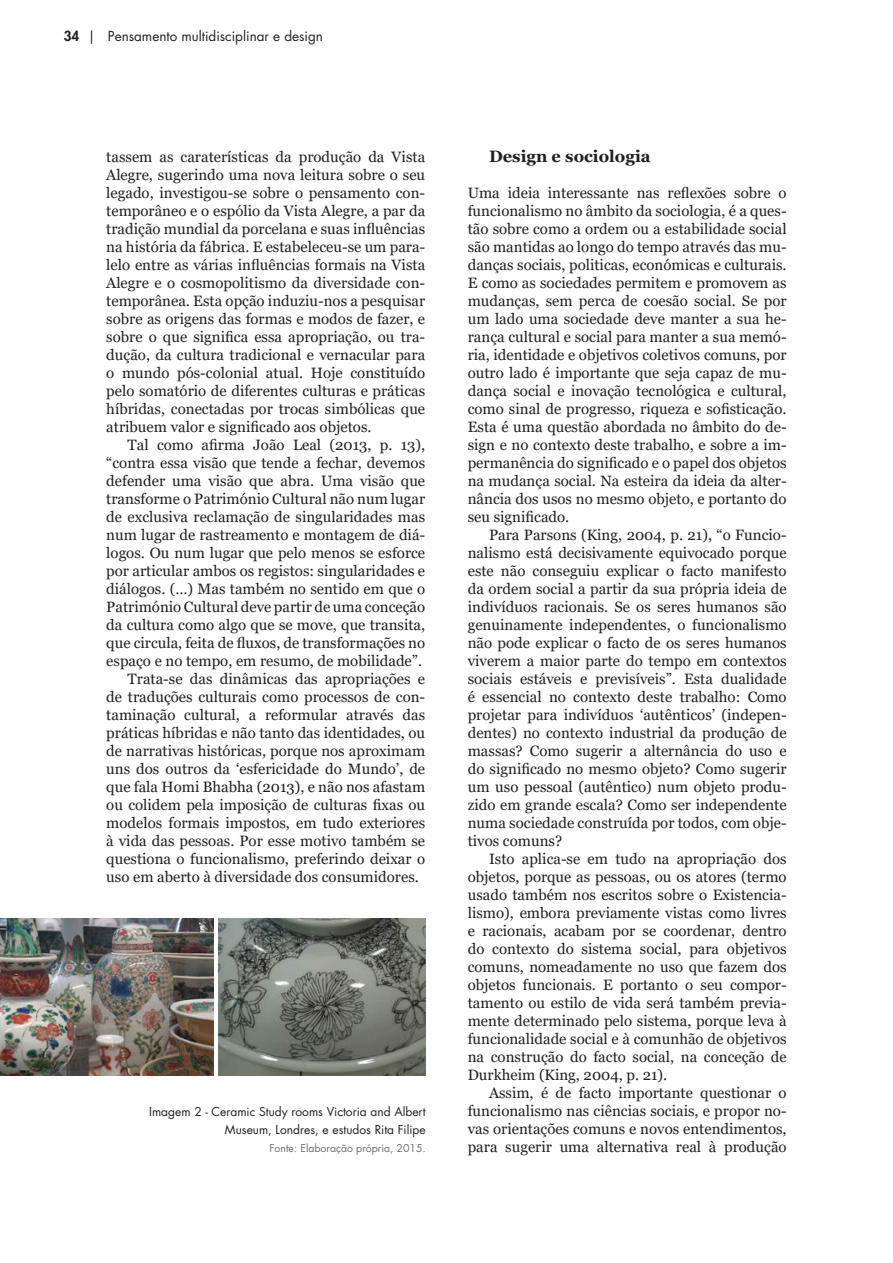
<style>
.page{position:relative;width:893px;height:1263px;background:#fff}
.page>*{position:absolute;margin:0;border:0;box-sizing:border-box;transform-origin:0 0}
.texto{font:700 16.5px "Georgia";color:#231f20}
.texto-2{font:15px/18px "Georgia";color:#231f20;text-align:justify}
.t1{font:13.5px "Futura Std";color:#231f20}
.legendas{font:12px/18px "Futura Std";color:#231f20;text-align:right}
.legendas-2{font:10.5px "Futura Std";color:#6b6d6e}
.s1{font-weight:800}
</style>
<div class="page">
<img style="left:0;top:918px;width:214px;height:158px">
<img style="left:219px;top:918px;width:206px;height:158px">
<p class="t1" style="left:64px;top:28px;width:261px"><span class="s1">34</span> | Pensamento multidisciplinar e design</p>
<p class="texto-2" style="left:106px;top:148px;width:320px">tassem as caraterísticas da produção da Vista Alegre, sugerindo uma nova leitura sobre o seu legado, investigou-se sobre o pensamento con&shy;temporâneo e o espólio da Vista Alegre, a par da tradição mundial da porcelana e suas influências na história da fábrica. E estabeleceu-se um para&shy;lelo entre as várias influências formais na Vista Alegre e o cosmopolitismo da diversidade con&shy;temporânea. Esta opção induziu-nos a pesquisar sobre as origens das formas e modos de fazer, e sobre o que significa essa apropriação, ou tra&shy;dução, da cultura tradicional e vernacular para o mundo pós-colonial atual. Hoje constituído pelo somatório de diferentes culturas e práticas híbridas, conectadas por trocas simbólicas que atribuem valor e significado aos objetos.</p>
<p class="texto-2" style="left:106px;top:436px;width:320px;text-indent:21px">Tal como afirma João Leal (2013, p. 13), “contra essa visão que tende a fechar, devemos defender uma visão que abra. Uma visão que transforme o Património Cultural não num lugar de exclusiva reclamação de singularidades mas num lugar de rastreamento e montagem de diá&shy;logos. Ou num lugar que pelo menos se esforce por articular ambos os registos: singularidades e diálogos. (…) Mas também no sentido em que o Património Cultural deve partir de uma conceção da cultura como algo que se move, que transita, que circula, feita de fluxos, de transformações no espaço e no tempo, em resumo, de mobilidade”.</p>
<p class="texto-2" style="left:106px;top:670px;width:320px;text-indent:21px">Trata-se das dinâmicas das apropriações e de traduções culturais como processos de con&shy;taminação cultural, a reformular através das práticas híbridas e não tanto das identidades, ou de narrativas históricas, porque nos aproximam uns dos outros da ‘esfericidade do Mundo’, de que fala Homi Bhabha (2013), e não nos afastam ou colidem pela imposição de culturas fixas ou modelos formais impostos, em tudo exteriores à vida das pessoas. Por esse motivo também se questiona o funcionalismo, preferindo deixar o uso em aberto à diversidade dos consumidores.</p>
<p class="legendas" style="left:149px;top:1103px;width:278px">Imagem 2 - Ceramic Study rooms Victoria and Albert<br>Museum, Londres, e estudos Rita Filipe</p>
<p class="legendas-2" style="left:270px;top:1141px;width:158px">Fonte: Elaboração própria, 2015.</p>
<p class="texto" style="left:489px;top:146px;width:163px">Design e sociologia</p>
<p class="texto-2" style="left:468px;top:184px;width:320px">Uma ideia interessante nas reflexões sobre o funcionalismo no âmbito da sociologia, é a ques&shy;tão sobre como a ordem ou a estabilidade social são mantidas ao longo do tempo através das mu&shy;danças sociais, politicas, económicas e culturais.<br>E como as sociedades permitem e promovem as mudanças, sem perca de coesão social. Se por um lado uma sociedade deve manter a sua he&shy;rança cultural e social para manter a sua memó&shy;ria, identidade e objetivos coletivos comuns, por outro lado é importante que seja capaz de mu&shy;dança social e inovação tecnológica e cultural, como sinal de progresso, riqueza e sofisticação.<br>Esta é uma questão abordada no âmbito do de&shy;sign e no contexto deste trabalho, e sobre a im&shy;permanência do significado e o papel dos objetos na mudança social. Na esteira da ideia da alter&shy;nância dos usos no mesmo objeto, e portanto do seu significado.</p>
<p class="texto-2" style="left:468px;top:526px;width:320px;text-indent:21px">Para Parsons (King, 2004, p. 21), “o Funcio&shy;nalismo está decisivamente equivocado porque este não conseguiu explicar o facto manifesto da ordem social a partir da sua própria ideia de indivíduos racionais. Se os seres humanos são genuinamente independentes, o funcionalismo não pode explicar o facto de os seres humanos viverem a maior parte do tempo em contextos sociais estáveis e previsíveis”. Esta dualidade é essencial no contexto deste trabalho: Como projetar para indivíduos ‘autênticos’ (indepen&shy;dentes) no contexto industrial da produção de massas? Como sugerir a alternância do uso e do significado no mesmo objeto? Como sugerir um uso pessoal (autêntico) num objeto produ&shy;zido em grande escala? Como ser independente numa sociedade construída por todos, com obje&shy;tivos comuns?</p>
<p class="texto-2" style="left:468px;top:850px;width:320px;text-indent:21px">Isto aplica-se em tudo na apropriação dos objetos, porque as pessoas, ou os atores (termo usado também nos escritos sobre o Existencia&shy;lismo), embora previamente vistas como livres e racionais, acabam por se coordenar, dentro do contexto do sistema social, para objetivos comuns, nomeadamente no uso que fazem dos objetos funcionais. E portanto o seu compor&shy;tamento ou estilo de vida será também previa&shy;mente determinado pelo sistema, porque leva à funcionalidade social e à comunhão de objetivos na construção do facto social, na conceção de Durkheim (King, 2004, p. 21).</p>
<p class="texto-2" style="left:468px;top:1084px;width:320px;text-indent:21px">Assim, é de facto importante questionar o funcionalismo nas ciências sociais, e propor no&shy;vas orientações comuns e novos entendimentos, para sugerir uma alternativa real à produção</p>
</div>
